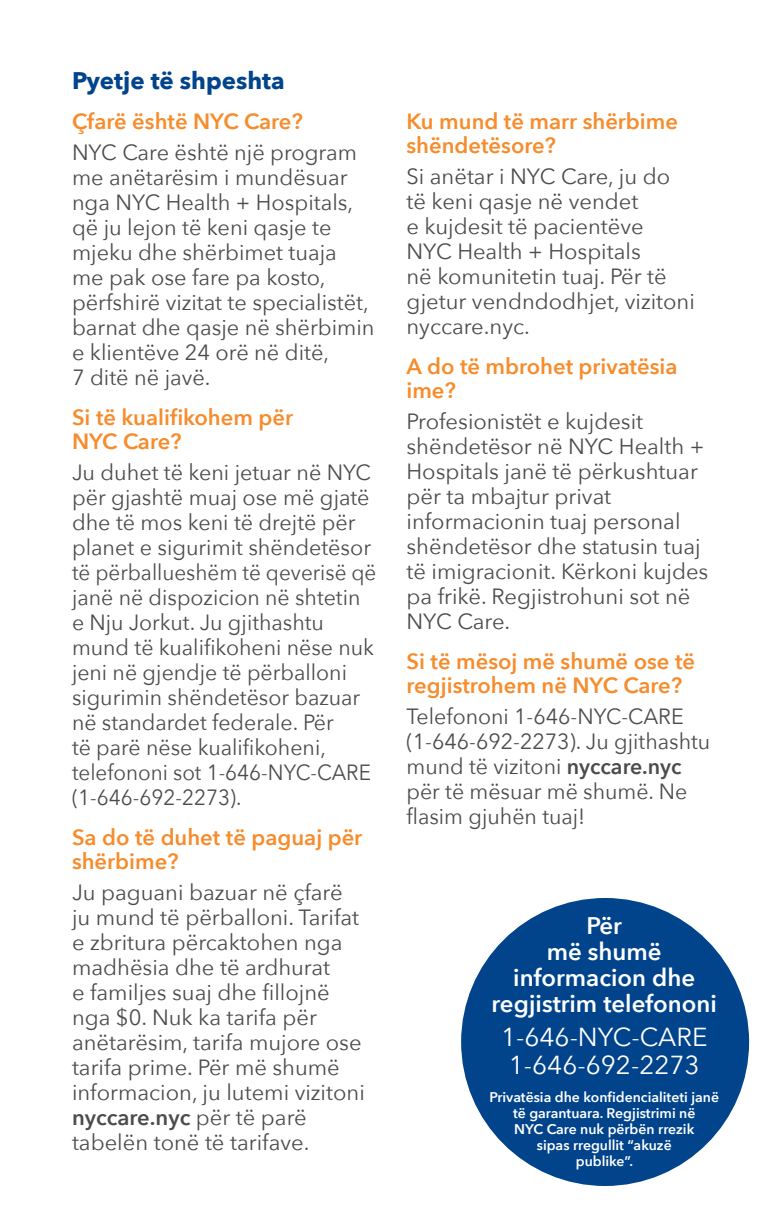
<style>
.page{position:relative;width:783px;height:1224px;background:#fff}
.page>*{position:absolute;margin:0;border:0;box-sizing:border-box;transform-origin:0 0}
.text_subhead{font:26px/28px "Avenir Next";color:#fff;text-align:center}
.text_subhead-2{font:600 24px/26px "Avenir Next";color:#fff;text-align:center}
.text_subhead-3{font:700 24px "Avenir Next";color:#01448c}
.text{font:22px/25px "Avenir Next";color:#4b4c4d}
.text_question{font:600 22px/24px "Avenir Next";color:#f68c2c}
.text_list{font:600 14px/16px "Avenir Next";color:#fff;text-align:center}
.s1{font-weight:600}
</style>
<div class="page">
<div style="left:461px;top:898px;width:288px;height:288px;background:#01448c;border-radius:50%"></div>
<p class="text_subhead-3" style="left:72px;top:60px;width:214px">Pyetje të shpeshta</p>
<p class="text_question" style="left:72px;top:109px;width:232px">Çfarë është NYC Care?</p>
<p class="text" style="left:72px;top:139px;width:304px">NYC Care është një program me anëtarësim i mundësuar nga NYC Health + Hospitals, që ju lejon të keni qasje te mjeku dhe shërbimet tuaja<br>me pak ose fare pa kosto, përfshirë vizitat te specialistët, barnat dhe qasje në shërbimin e klientëve 24 orë në ditë,<br>7 ditë në javë.</p>
<p class="text_question" style="left:72px;top:405px;width:223px">Si të kualifikohem për<br>NYC Care?</p>
<p class="text" style="left:72px;top:459px;width:306px">Ju duhet të keni jetuar në NYC për gjashtë muaj ose më gjatë dhe të mos keni të drejtë për planet e sigurimit shëndetësor të përballueshëm të qeverisë që janë në dispozicion në shtetin e Nju Jorkut. Ju gjithashtu mund të kualifikoheni nëse nuk jeni në gjendje të përballoni sigurimin shëndetësor bazuar në standardet federale. Për<br>të parë nëse kualifikoheni, telefononi sot 1-646-NYC-CARE (1-646-692-2273).</p>
<p class="text_question" style="left:72px;top:825px;width:292px">Sa do të duhet të paguaj për shërbime?</p>
<p class="text" style="left:72px;top:879px;width:294px">Ju paguani bazuar në çfarë ju mund të përballoni. Tarifat e zbritura përcaktohen nga madhësia dhe të ardhurat<br>e familjes suaj dhe fillojnë nga $0. Nuk ka tarifa për anëtarësim, tarifa mujore ose tarifa prime. Për më shumë informacion, ju lutemi vizitoni <span class="s1">nyccare.nyc</span> për të parë tabelën tonë të tarifave.</p>
<p class="text_question" style="left:406px;top:109px;width:273px">Ku mund të marr shërbime shëndetësore?</p>
<p class="text" style="left:406px;top:163px;width:290px">Si anëtar i NYC Care, ju do të keni qasje në vendet<br>e kujdesit të pacientëve<br>NYC Health + Hospitals<br>në komunitetin tuaj. Për të gjetur vendndodhjet, vizitoni nyccare.nyc.</p>
<p class="text_question" style="left:406px;top:354px;width:273px">A do të mbrohet privatësia ime?</p>
<p class="text" style="left:406px;top:408px;width:303px">Profesionistët e kujdesit shëndetësor në NYC Health +<br>Hospitals janë të përkushtuar për ta mbajtur privat informacionin tuaj personal shëndetësor dhe statusin tuaj të imigracionit. Kërkoni kujdes pa frikë. Regjistrohuni sot në<br>NYC Care.</p>
<p class="text_question" style="left:406px;top:649px;width:290px">Si të mësoj më shumë ose të regjistrohem në NYC Care?</p>
<p class="text" style="left:406px;top:703px;width:305px">Telefononi 1-646-NYC-CARE (1-646-692-2273). Ju gjithashtu mund të vizitoni <span class="s1">nyccare.nyc </span>për të mësuar më shumë. Ne flasim gjuhën tuaj!</p>
<p class="text_subhead-2" style="left:492px;top:913px;width:227px">Për<br>më shumë informacion dhe regjistrim telefononi</p>
<p class="text_subhead" style="left:501px;top:1022px;width:208px">1-646-NYC-CARE<br>1-646-692-2273</p>
<p class="text_list" style="left:489px;top:1089px;width:231px">Privatësia dhe konfidencialiteti janë të garantuara. Regjistrimi në<br>NYC Care nuk përbën rrezik<br>sipas rregullit “akuzë<br>publike”.</p>
</div>
